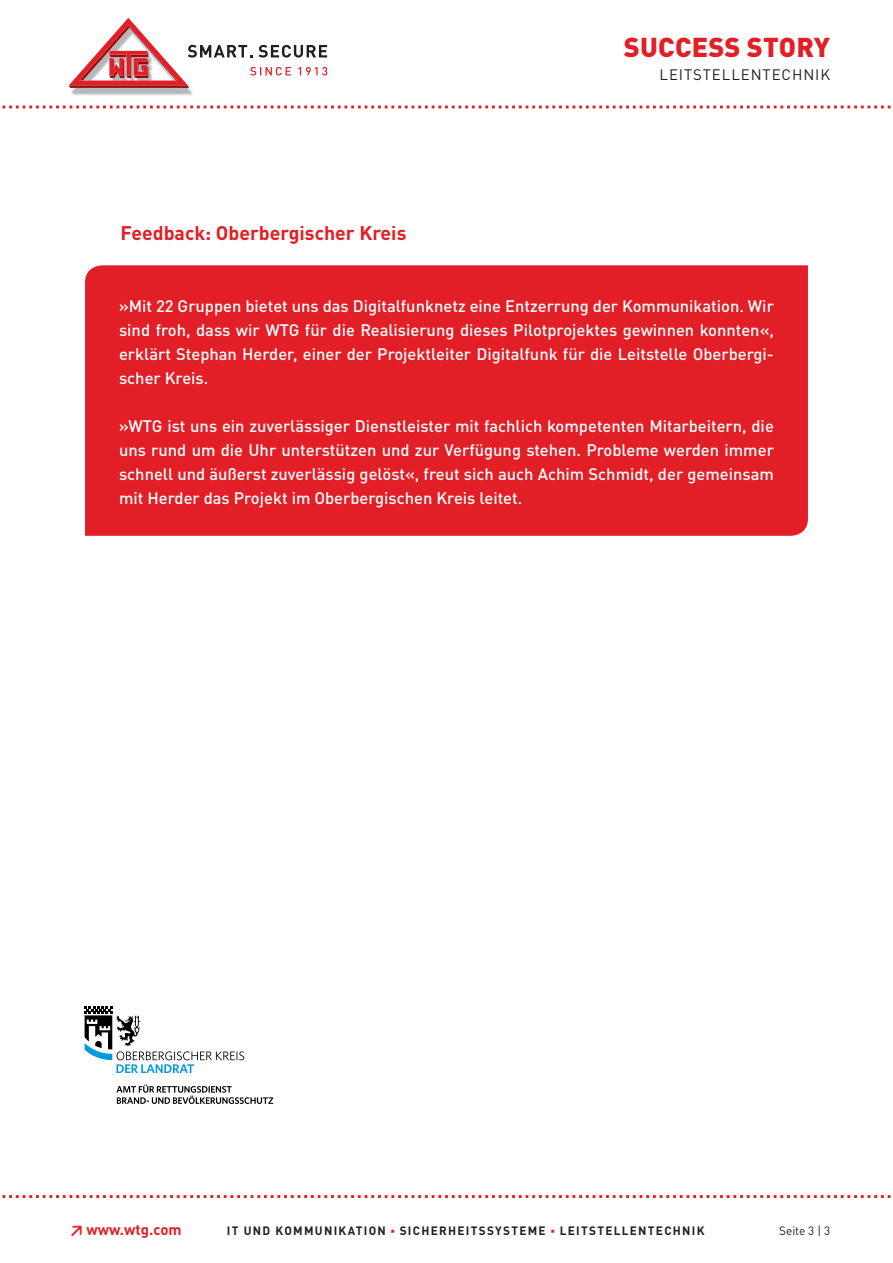
<style>
.page{position:relative;width:893px;height:1263px;background:#fff}
.page>*{position:absolute;margin:0;border:0;box-sizing:border-box;transform-origin:0 0}
.t1{font:900 27px "DINOT";letter-spacing:.01em;color:#e21f26}
.t2{font:700 19.5px "DINOT";color:#e21f26}
.t3{font:500 16.5px/24px "DINOT";color:#fff;text-align:justify}
.t4{font:15px "DINOT";color:#231f20}
.t5{font:700 15px "DINOT";color:#e21f26}
.t6{font:700 12px "DINOT";letter-spacing:.11em;color:#231f20}
.t7{font:12px "DINOT";color:#231f20}
.s1{color:#e21f26}
</style>
<div class="page">
<svg style="left:2px;top:1195px;width:889px;height:3px"></svg>
<svg style="left:2px;top:106px;width:888px;height:2px"></svg>
<img style="left:71px;top:88px;width:122px;height:7px">
<svg style="left:69px;top:18px;width:258px;height:70px"></svg>
<div style="left:85px;top:265px;width:723px;height:271px;background:#e21f26"></div>
<svg style="left:85px;top:1007px;width:159px;height:66px"></svg>
<svg style="left:116px;top:1084px;width:157px;height:20px"></svg>
<p class="t2" style="left:120px;top:220px;width:287px">FEEDBACK: OBERBERGISCHER KREIS</p>
<h1 class="t1" style="left:624px;top:29px;width:208px">SUCCESS STORY</h1>
<p class="t4" style="left:659px;top:65px;width:11px">LEITSTELLENTE</p>
<p class="t4" style="left:782px;top:65px;width:21px">CHNIK</p>
<p class="t3" style="left:119px;top:294px;width:656px">»Mit 22 Gruppen bietet uns das Digitalfunknetz eine Entzerrung der Kommunikation. Wir sind froh, dass wir WTG für die Realisierung dieses Pilotprojektes gewinnen konnten«, erklärt Stephan Herder, einer der Projektleiter Digitalfunk für die Leitstelle Oberbergi&shy;scher Kreis.</p>
<p class="t3" style="left:119px;top:414px;width:656px">»WTG ist uns ein zuverlässiger Dienstleister mit fachlich kompetenten Mitarbeitern, die uns rund um die Uhr unterstützen und zur Verfügung stehen. Probleme werden immer schnell und äußerst zuverlässig gelöst«, freut sich auch Achim Schmidt, der gemeinsam mit Herder das Projekt im Oberbergischen Kreis leitet.</p>
<p class="t5" style="left:69px;top:1220px;width:114px">↗WWW.WTG.COM</p>
<p class="t6" style="left:227px;top:1223px;width:247px">IT UND KOMMUNIKATION <span class="s1">○</span> SICHERHEITSS</p>
<p class="t6" style="left:495px;top:1223px;width:89px">YSTEME <span class="s1">○</span> LEITST</p>
<p class="t6" style="left:605px;top:1223px;width:94px">ELLENTECHNIK</p>
<p class="t7" style="left:779px;top:1223px;width:53px">SEITE 3 | 3</p>
</div>
